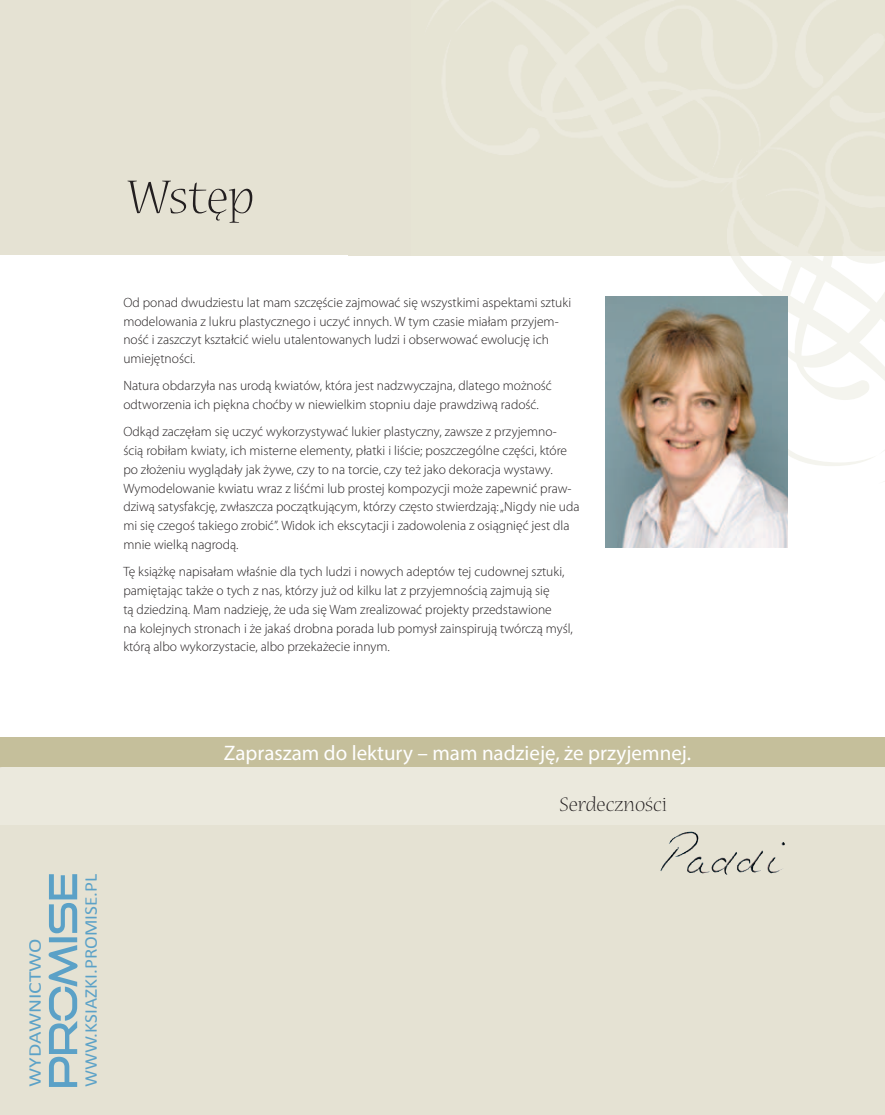
<style>
.page{position:relative;width:885px;height:1115px;background:#fff}
.page>*{position:absolute;margin:0;border:0;box-sizing:border-box;transform-origin:0 0}
.t1{font:300 52.5px "Nueva Std";color:#231f20}
.t2{font:300 21.75px "Nueva Std";color:#231f20}
.t3{font:21px "Myriad Pro";color:#fff}
.t4{font:18px "Calibri";color:#0077c0;scale:1.07 1}
.t5{font:18px "Calibri";color:#0077c0;scale:1.2 1}
.t6{font:300 13.5px/18.8px "Myriad Pro";color:#231f20}
</style>
<div class="page">
<div style="left:0;top:0;width:884px;height:1114px;background:#e5e2d3"></div>
<div style="left:0;top:255px;width:884px;height:485px;background:#fff"></div>
<div style="left:0;top:765px;width:884px;height:58px;background:#ebe9dd"></div>
<div style="left:0;top:737px;width:884px;height:29px;background:#c5bf9b"></div>
<img style="left:605px;top:296px;width:182px;height:251px">
<img style="left:660px;top:831px;width:124px;height:40px">
<svg style="left:49px;top:874px;width:29px;height:212px"></svg>
<h3 class="t5" style="left:24px;top:1086px;width:125px;rotate:-90deg">WYDAWNICTWO</h3>
<h1 class="t1" style="left:128px;top:171px;width:128px">Wstęp</h1>
<p class="t6" style="left:123px;top:292px;width:449px">Od ponad dwudziestu lat mam szczęście zajmować się wszystkimi aspektami sztuki modelowania z lukru plastycznego i uczyć innych. W tym czasie miałam przyjem&shy;ność i zaszczyt kształcić wielu utalentowanych ludzi i obserwować ewolucję ich umiejętności.</p>
<p class="t6" style="left:123px;top:376px;width:430px">Natura obdarzyła nas urodą kwiatów, która jest nadzwyczajna, dlatego możność odtworzenia ich piękna choćby w niewielkim stopniu daje prawdziwą radość.</p>
<p class="t6" style="left:123px;top:422px;width:457px">Odkąd zaczęłam się uczyć wykorzystywać lukier plastyczny, zawsze z przyjemno&shy;ścią robiłam kwiaty, ich misterne elementy, płatki i liście; poszczególne części, które po złożeniu wyglądały jak żywe, czy to na torcie, czy też jako dekoracja wystawy.<br>Wymodelowanie kwiatu wraz z liśćmi lub prostej kompozycji może zapewnić praw&shy;dziwą satysfakcję, zwłaszcza początkującym, którzy często stwierdzają: „Nigdy nie uda mi się czegoś takiego zrobić”. Widok ich ekscytacji i zadowolenia z osiągnięć jest dla mnie wielką nagrodą.</p>
<p class="t6" style="left:123px;top:562px;width:451px">Tę książkę napisałam właśnie dla tych ludzi i nowych adeptów tej cudownej sztuki, pamiętając także o tych z nas, którzy już od kilku lat z przyjemnością zajmują się<br>tą dziedziną. Mam nadzieję, że uda się Wam zrealizować projekty przedstawione<br>na kolejnych stronach i że jakaś drobna porada lub pomysł zainspirują twórczą myśl, którą albo wykorzystacie, albo przekażecie innym.</p>
<h3 class="t4" style="left:79px;top:1086px;width:200px;rotate:-90deg">WWW.KSIAZKI.PROMISE.PL</h3>
<h3 class="t3" style="left:224px;top:739px;width:468px">Zapraszam do lektury – mam nadzieję, że przyjemnej.</h3>
<h2 class="t2" style="left:559px;top:793px;width:109px">Serdeczności</h2>
</div>
